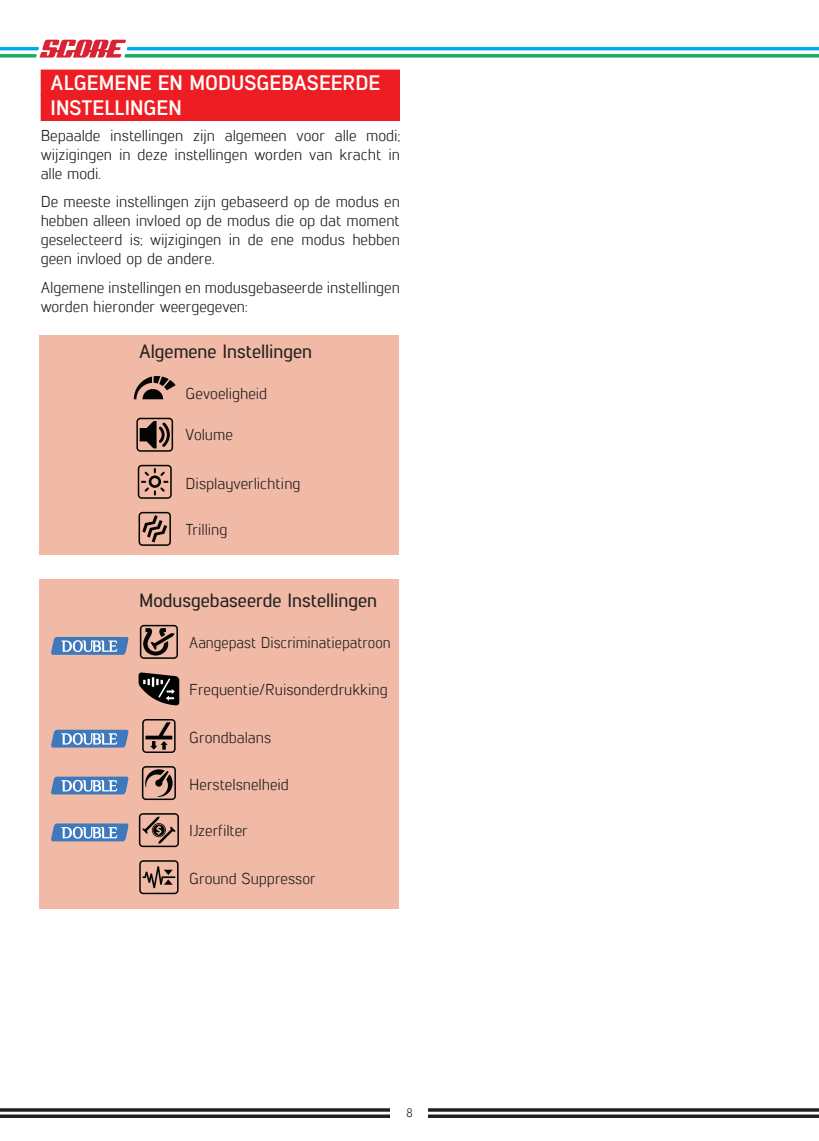
<style>
.page{position:relative;width:819px;height:1141px;background:#fff}
.page>*{position:absolute;margin:0;border:0;box-sizing:border-box;transform-origin:0 0}
.t1{font:700 21px/25.2px "Lintel";color:#fff}
.t2{font:500 19.25px "Lintel";color:#231f20}
.t3{font:15.75px/18.9px "Lintel";color:#231f20;text-align:justify}
.t4{font:15.75px "Lintel";color:#231f20;scale:.96 1}
.t5{font:12.25px "Lintel";color:#231f20}
</style>
<div class="page">
<svg style="left:0;top:40px;width:819px;height:18px"></svg>
<svg style="left:0;top:1108px;width:819px;height:10px"></svg>
<div style="left:390px;top:1107px;width:38px;height:13px;background:#fff"></div>
<div style="left:40px;top:335px;width:359px;height:220px;background:#f0baa6"></div>
<div style="left:40px;top:580px;width:359px;height:329px;background:#f0baa6"></div>
<div style="left:41px;top:70px;width:359px;height:26px;background:#ee1d23"></div>
<div style="left:41px;top:95px;width:359px;height:26px;background:#ee1d23"></div>
<svg style="left:134px;top:376px;width:42px;height:23px"></svg>
<svg style="left:136px;top:418px;width:37px;height:34px"></svg>
<svg style="left:138px;top:465px;width:34px;height:34px"></svg>
<svg style="left:138px;top:512px;width:33px;height:34px"></svg>
<svg style="left:139px;top:813px;width:40px;height:34px"></svg>
<svg style="left:142px;top:719px;width:34px;height:34px"></svg>
<svg style="left:139px;top:860px;width:39px;height:34px"></svg>
<svg style="left:138px;top:672px;width:41px;height:33px"></svg>
<svg style="left:142px;top:766px;width:34px;height:34px"></svg>
<svg style="left:140px;top:625px;width:38px;height:34px"></svg>
<svg style="left:51px;top:637px;width:78px;height:18px"></svg>
<svg style="left:51px;top:730px;width:78px;height:18px"></svg>
<svg style="left:51px;top:777px;width:78px;height:17px"></svg>
<svg style="left:51px;top:823px;width:78px;height:18px"></svg>
<h1 class="t1" style="left:51px;top:69px;width:331px">ALGEMENE EN MODUSGEBASEERDE<br>INSTELLINGEN</h1>
<p class="t3" style="left:41px;top:125px;width:361px">Bepaalde instellingen zijn algemeen voor alle modi; wijzigingen in deze instellingen worden van kracht in alle modi.</p>
<p class="t3" style="left:41px;top:192px;width:361px">De meeste instellingen zijn gebaseerd op de modus en hebben alleen invloed op de modus die op dat moment geselecteerd is; wijzigingen in de ene modus hebben geen invloed op de andere.</p>
<p class="t3" style="left:41px;top:277px;width:361px">Algemene instellingen en modusgebaseerde instellingen worden hieronder weergegeven:</p>
<p class="t2" style="left:139px;top:338px;width:174px">Algemene Instellingen</p>
<p class="t3" style="left:185px;top:383px;width:83px">Gevoeligheid</p>
<p class="t3" style="left:185px;top:425px;width:49px">Volume</p>
<p class="t3" style="left:185px;top:473px;width:116px">Displayverlichting</p>
<p class="t3" style="left:185px;top:519px;width:43px">Trilling</p>
<p class="t2" style="left:139px;top:587px;width:239px">Modusgebaseerde Instellingen</p>
<p class="t4" style="left:189px;top:632px;width:211px">Aangepast Discriminatiepatroon</p>
<p class="t3" style="left:189px;top:679px;width:200px">Frequentie/Ruisonderdrukking</p>
<p class="t3" style="left:189px;top:728px;width:84px">Grondbalans</p>
<p class="t3" style="left:189px;top:774px;width:101px">Herstelsnelheid</p>
<p class="t3" style="left:189px;top:820px;width:60px">IJzerfilter</p>
<p class="t3" style="left:189px;top:869px;width:128px">Ground Suppressor</p>
<p class="t5" style="left:406px;top:1104px;width:8px">8</p>
</div>
